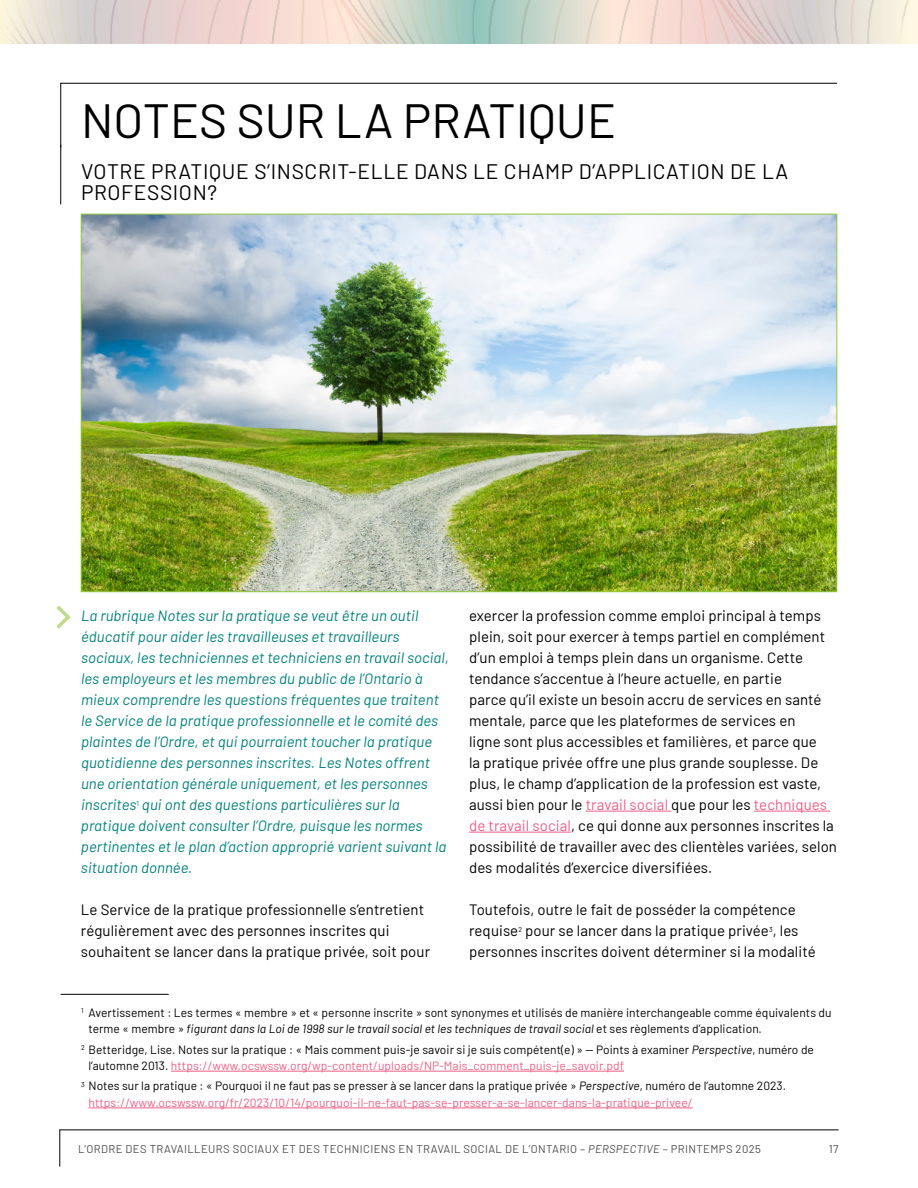
<style>
.page{position:relative;width:918px;height:1188px;background:#fff}
.page>*{position:absolute;margin:0;border:0;box-sizing:border-box;transform-origin:0 0}
.t1{font:48px "Barlow";color:#000}
.t2{font:21px/21px "Barlow";letter-spacing:.03em;color:#000}
.t3{font:15px/21px "Barlow";letter-spacing:.005em;color:#000}
.t4{font:italic 15px/21px "Barlow";letter-spacing:.005em;color:#00827e}
.t5{font:12px/16.5px "Barlow";letter-spacing:.005em;color:#000}
.t6{font:12px/16.5px "Barlow";letter-spacing:.005em;color:#f05f85}
.t7{font:11.25px "Barlow";letter-spacing:.035em;color:#4d4d4f}
.s1{color:#f05f85}
.s2{font-style:italic}
.s3{color:#000}
.s4{font-style:italic;color:#000}
</style>
<div class="page">
<hr style="left:61px;top:994px;width:108px;height:1px;background:#000">
<hr style="left:171px;top:1071px;width:453px;height:1px;background:#f05f85">
<hr style="left:88px;top:1108px;width:605px;height:1px;background:#f05f85">
<hr style="left:586px;top:811px;width:85px;height:1px;background:#f05f85">
<hr style="left:754px;top:811px;width:76px;height:1px;background:#f05f85">
<hr style="left:469px;top:832px;width:102px;height:1px;background:#f05f85">
<svg style="left:57px;top:606px;width:13px;height:22px"></svg>
<svg style="left:60px;top:82px;width:777px;height:66px"></svg>
<hr style="left:60px;top:145px;width:1px;height:59px;background:#000">
<img style="left:83px;top:216px;width:752px;height:374px">
<img style="left:0;top:0;width:918px;height:44px">
<svg style="left:59px;top:1129px;width:780px;height:38px"></svg>
<h1 class="t1" style="left:81px;top:86px;width:537px">NOTES SUR LA PRATIQUE</h1>
<h2 class="t2" style="left:81px;top:160px;width:709px">VOTRE PRATIQUE S’INSCRIT-ELLE DANS LE CHAMP D’APPLICATION DE LA<br>PROFESSION?</h2>
<p class="t4" style="left:81px;top:604px;width:369px">La rubrique Notes sur la pratique se veut être un outil éducatif pour aider les travailleuses et travailleurs sociaux, les techniciennes et techniciens en travail social, les employeurs et les membres du public de l’Ontario à mieux comprendre les questions fréquentes que traitent le Service de la pratique professionnelle et le comité des plaintes de l’Ordre, et qui pourraient toucher la pratique quotidienne des personnes inscrites. Les Notes offrent une orientation générale uniquement, et les personnes inscrites<sup>1</sup> qui ont des questions particulières sur la pratique doivent consulter l’Ordre, puisque les normes pertinentes et le plan d’action approprié varient suivant la situation donnée.</p>
<p class="t3" style="left:81px;top:898px;width:351px">Le Service de la pratique professionnelle s’entretient régulièrement avec des personnes inscrites qui souhaitent se lancer dans la pratique privée, soit pour</p>
<p class="t3" style="left:469px;top:604px;width:369px">exercer la profession comme emploi principal à temps plein, soit pour exercer à temps partiel en complément d’un emploi à temps plein dans un organisme. Cette tendance s’accentue à l’heure actuelle, en partie<br>parce qu’il existe un besoin accru de services en santé mentale, parce que les plateformes de services en<br>ligne sont plus accessibles et familières, et parce que<br>la pratique privée offre une plus grande souplesse. De plus, le champ d’application de la profession est vaste, aussi bien pour le <span class="s1">travail social</span> que pour les <span class="s1">techniques de travail social</span>, ce qui donne aux personnes inscrites la possibilité de travailler avec des clientèles variées, selon des modalités d’exercice diversifiées.</p>
<p class="t3" style="left:469px;top:898px;width:348px">Toutefois, outre le fait de posséder la compétence requise<sup>2</sup> pour se lancer dans la pratique privée<sup>3</sup>, les personnes inscrites doivent déterminer si la modalité</p>
<p class="t5" style="left:88px;top:1003px;width:745px;text-indent:-7px"><sup>1</sup> Avertissement : Les termes « membre » et « personne inscrite » sont synonymes et utilisés de manière interchangeable comme équivalents du terme « membre » <span class="s2">figurant dans la Loi de 1998 sur le travail social et les techniques de travail social</span> et ses règlements d’application.</p>
<p class="t5" style="left:89px;top:1040px;width:727px;text-indent:-8px"><sup>2</sup> Betteridge, Lise. Notes sur la pratique : « Mais comment puis-je savoir si je suis compétent(e) » — Points à examiner <span class="s2">Perspective</span>, numéro de l’automne 2013. <span class="s1">https://www.ocswssw.org/wp-content/uploads/NP-Mais_comment_puis-je_savoir.pdf</span></p>
<p class="t6" style="left:89px;top:1077px;width:699px;text-indent:-8px"><sup>3</sup> <span class="s3">Notes sur la pratique : « Pourquoi il ne faut pas se presser à se lancer dans la pratique privée »</span> <span class="s4">Perspective</span><span class="s3">, numéro de l’automne 2023. </span>https://www.ocswssw.org/fr/2023/10/14/pourquoi-il-ne-faut-pas-se-presser-a-se-lancer-dans-la-pratique-privee/</p>
<p class="t7" style="left:78px;top:1140px;width:685px">L’ORDRE DES TRAVAILLEURS SOCIAUX ET DES TECHNICIENS EN TRAVAIL SOCIAL DE L’ONTARIO – <span class="s2">PERSPECTIVE</span> – PRINTEMPS 2025</p>
<p class="t7" style="left:829px;top:1140px;width:11px">17</p>
</div>
